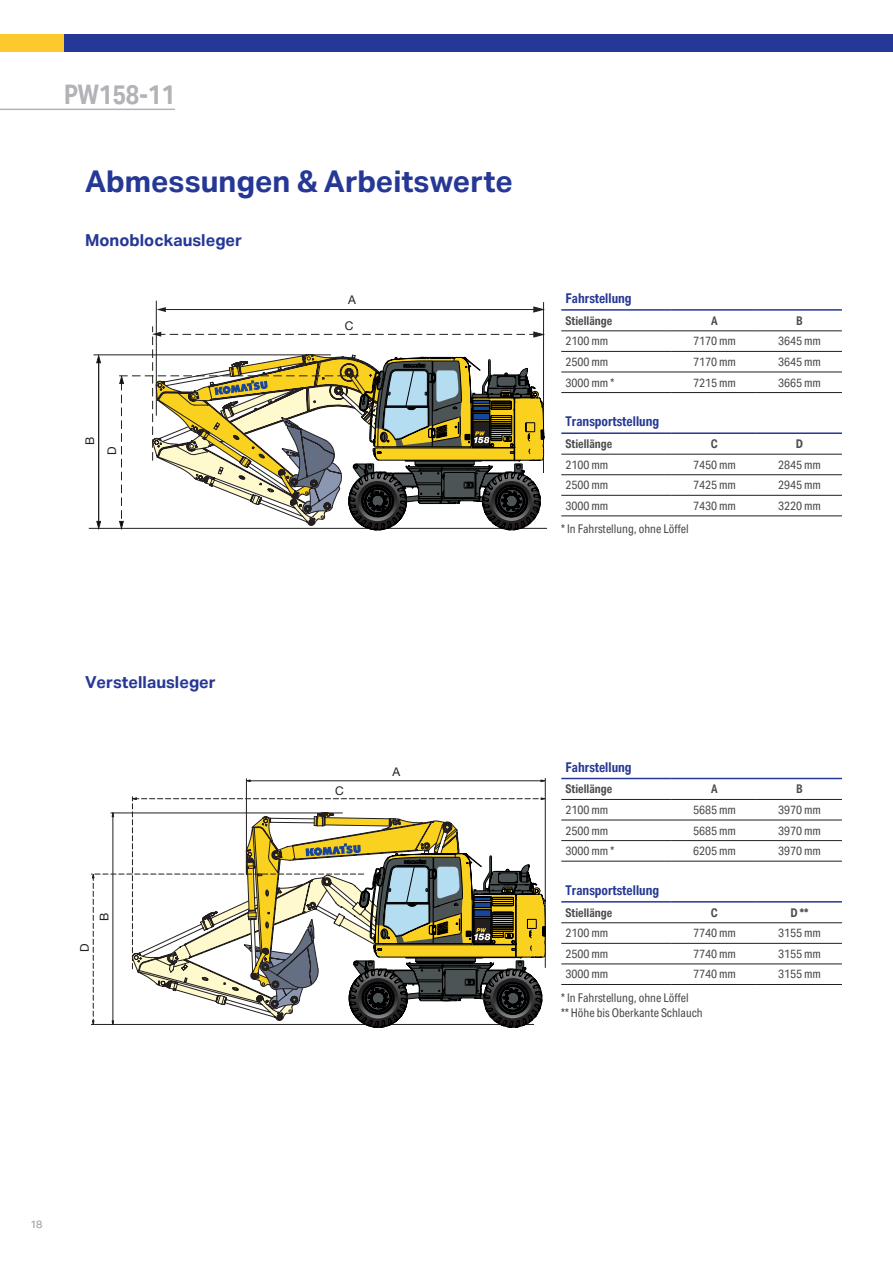
<style>
.page{position:relative;width:893px;height:1263px;background:#fff}
.page>*{position:absolute;margin:0;border:0;box-sizing:border-box;transform-origin:0 0}
.t1{font:700 30px "Aktiv Grotesk";color:#263895}
.t2{font:700 27px "Aktiv Grotesk Cd";color:#b2b3b7}
.t3{font:700 16.5px "Aktiv Grotesk";color:#263895}
.t4{font:700 13.5px "Aktiv Grotesk Cd";color:#263895}
.t5{font:12px/15px "Aktiv Grotesk Cd";color:#4b4c4d}
.t6{font:700 12px "Aktiv Grotesk Cd";color:#4b4c4d}
.t7{font:12px/25.2px "Helvetica Neue LT Pro";color:#231f20}
.t8{font:10.5px "Aktiv Grotesk";color:#939598}
</style>
<div class="page">
<hr style="left:156px;top:301px;width:1px;height:115px;background:#231f20">
<hr style="left:89px;top:528px;width:458px;height:1px;background:#231f20">
<svg style="left:96px;top:302px;width:448px;height:228px"></svg>
<svg style="left:157px;top:307px;width:9px;height:5px"></svg>
<hr style="left:161px;top:309px;width:374px;height:1px;background:#231f20">
<svg style="left:533px;top:306px;width:12px;height:6px"></svg>
<hr style="left:94px;top:355px;width:237px;height:1px;background:#231f20">
<svg style="left:117px;top:326px;width:428px;height:204px"></svg>
<hr style="left:545px;top:778px;width:1px;height:189px;background:#231f20">
<svg style="left:91px;top:778px;width:454px;height:249px"></svg>
<hr style="left:561px;top:351px;width:111px;height:1px;background:#231f20">
<hr style="left:672px;top:351px;width:85px;height:1px;background:#231f20">
<hr style="left:757px;top:351px;width:85px;height:1px;background:#231f20">
<hr style="left:561px;top:372px;width:111px;height:1px;background:#231f20">
<hr style="left:561px;top:392px;width:111px;height:1px;background:#231f20">
<hr style="left:672px;top:372px;width:85px;height:1px;background:#231f20">
<hr style="left:672px;top:392px;width:85px;height:1px;background:#231f20">
<hr style="left:757px;top:372px;width:85px;height:1px;background:#231f20">
<hr style="left:757px;top:392px;width:85px;height:1px;background:#231f20">
<hr style="left:672px;top:330px;width:85px;height:1px;background:#231f20">
<hr style="left:757px;top:330px;width:85px;height:1px;background:#231f20">
<hr style="left:561px;top:309px;width:111px;height:2px;background:#263895">
<hr style="left:672px;top:309px;width:85px;height:2px;background:#263895">
<hr style="left:757px;top:309px;width:85px;height:2px;background:#263895">
<hr style="left:561px;top:330px;width:111px;height:1px;background:#231f20">
<hr style="left:561px;top:474px;width:111px;height:1px;background:#231f20">
<hr style="left:672px;top:474px;width:85px;height:1px;background:#231f20">
<hr style="left:757px;top:474px;width:85px;height:1px;background:#231f20">
<hr style="left:561px;top:495px;width:111px;height:1px;background:#231f20">
<hr style="left:561px;top:515px;width:111px;height:1px;background:#231f20">
<hr style="left:672px;top:495px;width:85px;height:1px;background:#231f20">
<hr style="left:672px;top:515px;width:85px;height:1px;background:#231f20">
<hr style="left:757px;top:495px;width:85px;height:1px;background:#231f20">
<hr style="left:757px;top:515px;width:85px;height:1px;background:#231f20">
<hr style="left:672px;top:454px;width:85px;height:1px;background:#231f20">
<hr style="left:757px;top:454px;width:85px;height:1px;background:#231f20">
<hr style="left:561px;top:432px;width:111px;height:2px;background:#263895">
<hr style="left:672px;top:432px;width:85px;height:2px;background:#263895">
<hr style="left:757px;top:432px;width:85px;height:2px;background:#263895">
<hr style="left:561px;top:454px;width:111px;height:1px;background:#231f20">
<hr style="left:561px;top:820px;width:111px;height:1px;background:#231f20">
<hr style="left:672px;top:820px;width:85px;height:1px;background:#231f20">
<hr style="left:757px;top:820px;width:85px;height:1px;background:#231f20">
<hr style="left:561px;top:840px;width:111px;height:1px;background:#231f20">
<hr style="left:561px;top:861px;width:111px;height:1px;background:#231f20">
<hr style="left:672px;top:840px;width:85px;height:1px;background:#231f20">
<hr style="left:672px;top:861px;width:85px;height:1px;background:#231f20">
<hr style="left:757px;top:840px;width:85px;height:1px;background:#231f20">
<hr style="left:757px;top:861px;width:85px;height:1px;background:#231f20">
<hr style="left:672px;top:799px;width:85px;height:1px;background:#231f20">
<hr style="left:757px;top:799px;width:85px;height:1px;background:#231f20">
<hr style="left:561px;top:778px;width:111px;height:1px;background:#263895">
<hr style="left:672px;top:778px;width:85px;height:1px;background:#263895">
<hr style="left:757px;top:778px;width:85px;height:1px;background:#263895">
<hr style="left:561px;top:799px;width:111px;height:1px;background:#231f20">
<hr style="left:561px;top:943px;width:111px;height:1px;background:#231f20">
<hr style="left:672px;top:943px;width:85px;height:1px;background:#231f20">
<hr style="left:757px;top:943px;width:85px;height:1px;background:#231f20">
<hr style="left:561px;top:963px;width:111px;height:1px;background:#231f20">
<hr style="left:561px;top:984px;width:111px;height:1px;background:#231f20">
<hr style="left:672px;top:963px;width:85px;height:1px;background:#231f20">
<hr style="left:672px;top:984px;width:85px;height:1px;background:#231f20">
<hr style="left:757px;top:963px;width:85px;height:1px;background:#231f20">
<hr style="left:757px;top:984px;width:85px;height:1px;background:#231f20">
<hr style="left:672px;top:922px;width:85px;height:1px;background:#231f20">
<hr style="left:757px;top:922px;width:85px;height:1px;background:#231f20">
<hr style="left:561px;top:901px;width:111px;height:1px;background:#263895">
<hr style="left:672px;top:901px;width:85px;height:1px;background:#263895">
<hr style="left:757px;top:901px;width:85px;height:1px;background:#263895">
<hr style="left:561px;top:922px;width:111px;height:1px;background:#231f20">
<hr style="left:0;top:109px;width:175px;height:1px;background:#b2b3b7">
<div style="left:0;top:34px;width:143px;height:17px;background:#fec92d"></div>
<div style="left:64px;top:34px;width:829px;height:17px;background:#263895"></div>
<h2 class="t2" style="left:64px;top:79px;width:113px">PW158-11</h2>
<h1 class="t1" style="left:85px;top:164px;width:429px">Abmessungen &amp; Arbeitswerte</h1>
<h3 class="t3" style="left:85px;top:230px;width:158px">Monoblockausleger</h3>
<p class="t7" style="left:77px;top:445px;width:10px;rotate:-90deg">B</p>
<p class="t7" style="left:99px;top:455px;width:10px;rotate:-90deg">D</p>
<p class="t7" style="left:345px;top:287px;width:13px">A<br>C</p>
<p class="t4" style="left:566px;top:290px;width:68px">Fahrstellung</p>
<p class="t6" style="left:566px;top:314px;width:48px">Stiellänge</p>
<p class="t6" style="left:711px;top:314px;width:8px">A</p>
<p class="t6" style="left:796px;top:314px;width:8px">B</p>
<p class="t5" style="left:566px;top:334px;width:44px">2100 mm</p>
<p class="t5" style="left:693px;top:334px;width:44px">7170 mm</p>
<p class="t5" style="left:778px;top:334px;width:44px">3645 mm</p>
<p class="t5" style="left:566px;top:354px;width:44px">2500 mm</p>
<p class="t5" style="left:693px;top:354px;width:44px">7170 mm</p>
<p class="t5" style="left:778px;top:354px;width:44px">3645 mm</p>
<p class="t5" style="left:566px;top:375px;width:50px">3000 mm *</p>
<p class="t5" style="left:693px;top:375px;width:44px">7215 mm</p>
<p class="t5" style="left:778px;top:375px;width:44px">3665 mm</p>
<p class="t4" style="left:566px;top:414px;width:95px">Transportstellung</p>
<p class="t6" style="left:566px;top:437px;width:48px">Stiellänge</p>
<p class="t6" style="left:711px;top:437px;width:8px">C</p>
<p class="t6" style="left:796px;top:437px;width:9px">D</p>
<p class="t5" style="left:566px;top:457px;width:44px">2100 mm</p>
<p class="t5" style="left:693px;top:457px;width:44px">7450 mm</p>
<p class="t5" style="left:778px;top:457px;width:44px">2845 mm</p>
<p class="t5" style="left:566px;top:478px;width:44px">2500 mm</p>
<p class="t5" style="left:693px;top:478px;width:44px">7425 mm</p>
<p class="t5" style="left:778px;top:478px;width:44px">2945 mm</p>
<p class="t5" style="left:566px;top:498px;width:44px">3000 mm</p>
<p class="t5" style="left:693px;top:498px;width:44px">7430 mm</p>
<p class="t5" style="left:778px;top:498px;width:44px">3220 mm</p>
<p class="t5" style="left:561px;top:522px;width:129px">* In Fahrstellung, ohne Löffel</p>
<h3 class="t3" style="left:85px;top:672px;width:132px">Verstellausleger</h3>
<p class="t7" style="left:72px;top:952px;width:10px;rotate:-90deg">D</p>
<p class="t7" style="left:91px;top:921px;width:10px;rotate:-90deg">B</p>
<p class="t7" style="left:335px;top:778px;width:10px">C</p>
<p class="t7" style="left:392px;top:759px;width:9px">A</p>
<p class="t4" style="left:566px;top:759px;width:68px">Fahrstellung</p>
<p class="t6" style="left:566px;top:782px;width:48px">Stiellänge</p>
<p class="t6" style="left:711px;top:782px;width:8px">A</p>
<p class="t6" style="left:796px;top:782px;width:8px">B</p>
<p class="t5" style="left:566px;top:802px;width:44px">2100 mm</p>
<p class="t5" style="left:693px;top:802px;width:44px">5685 mm</p>
<p class="t5" style="left:778px;top:802px;width:44px">3970 mm</p>
<p class="t5" style="left:566px;top:823px;width:44px">2500 mm</p>
<p class="t5" style="left:693px;top:823px;width:44px">5685 mm</p>
<p class="t5" style="left:778px;top:823px;width:44px">3970 mm</p>
<p class="t5" style="left:566px;top:843px;width:50px">3000 mm *</p>
<p class="t5" style="left:693px;top:843px;width:44px">6205 mm</p>
<p class="t5" style="left:778px;top:843px;width:44px">3970 mm</p>
<p class="t4" style="left:566px;top:882px;width:95px">Transportstellung</p>
<p class="t6" style="left:566px;top:906px;width:48px">Stiellänge</p>
<p class="t6" style="left:711px;top:906px;width:8px">C</p>
<p class="t6" style="left:790px;top:906px;width:19px">D **</p>
<p class="t5" style="left:566px;top:926px;width:44px">2100 mm</p>
<p class="t5" style="left:693px;top:926px;width:44px">7740 mm</p>
<p class="t5" style="left:778px;top:926px;width:44px">3155 mm</p>
<p class="t5" style="left:566px;top:946px;width:44px">2500 mm</p>
<p class="t5" style="left:693px;top:946px;width:44px">7740 mm</p>
<p class="t5" style="left:778px;top:946px;width:44px">3155 mm</p>
<p class="t5" style="left:566px;top:967px;width:44px">3000 mm</p>
<p class="t5" style="left:693px;top:967px;width:44px">7740 mm</p>
<p class="t5" style="left:778px;top:967px;width:44px">3155 mm</p>
<p class="t5" style="left:561px;top:990px;width:143px">* In Fahrstellung, ohne Löffel<br>** Höhe bis Oberkante Schlauch</p>
<p class="t8" style="left:30px;top:1218px;width:14px">18</p>
</div>
